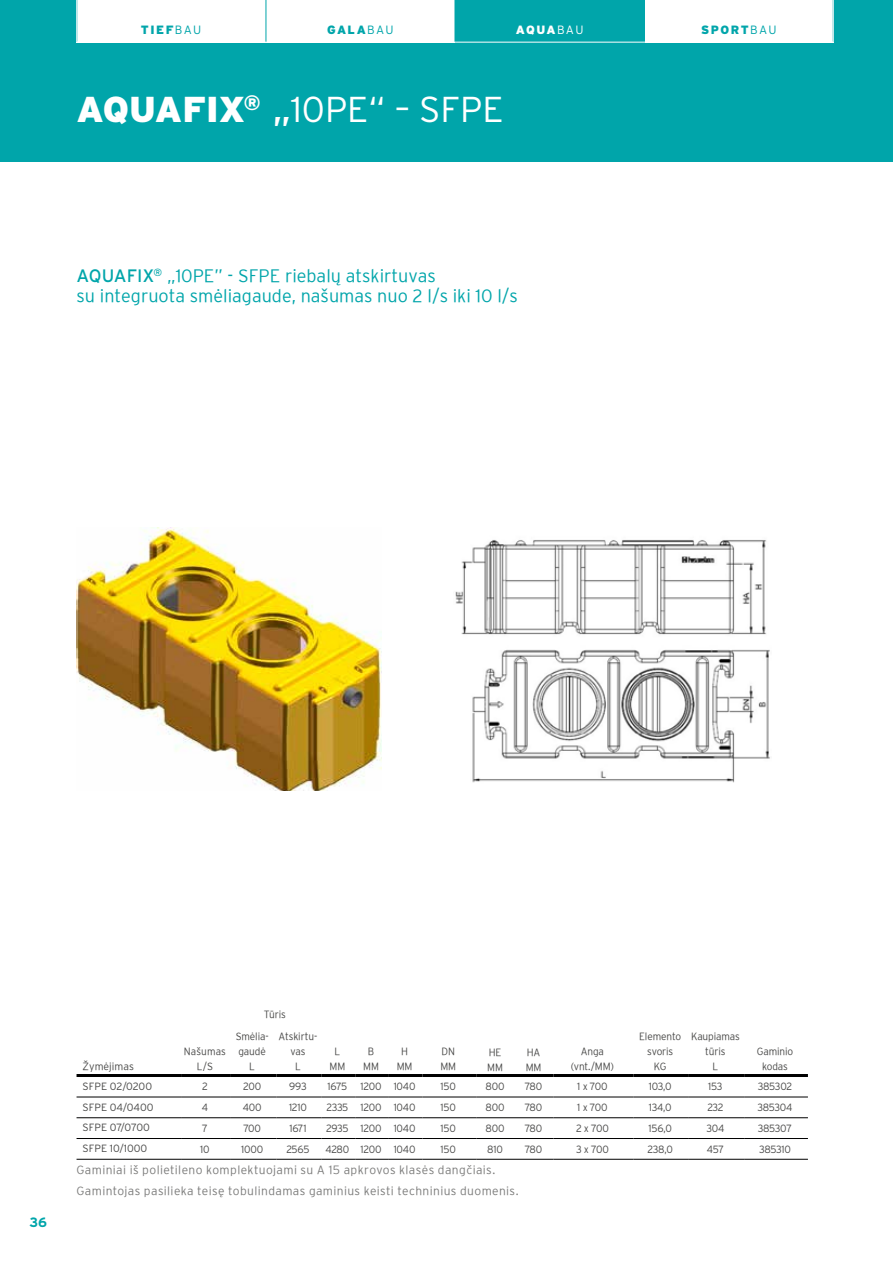
<style>
.page{position:relative;width:893px;height:1263px;background:#fff}
.page>*{position:absolute;margin:0;border:0;box-sizing:border-box;transform-origin:0 0}
.t1{font:300 36px "Interstate Pl";color:#fff}
.t2{font:18px/19.5px "Interstate LT Light";color:#00a5aa}
.t3{font:700 13.5px "Interstate Pl";color:#00a5aa}
.t4{font:12px/20.7px "Interstate LT Light";letter-spacing:.03em;color:#7b7b7a}
.t5{font:900 12px "Interstate Pl";letter-spacing:.13em;color:#00a5aa}
.t6{font:900 12px "Interstate Pl";color:#fff}
.t7{font:300 10.5px "Interstate Pl";letter-spacing:-.02em;color:#494948;scale:.96 1}
.t8{font:10.5px/15px "Interstate LT Light";letter-spacing:-.01em;color:#494948;text-align:center;scale:.96 1}
.t9{font:300 10.5px "Interstate Pl";color:#494948}
.t10{font:10.5px/15px "Interstate LT Light";letter-spacing:.01em;color:#494948;text-align:center;scale:.96 1}
.t11{font:10.5px "Interstate LT Light";letter-spacing:-.01em;color:#494948}
.s1{font-weight:300}
.s2{font-weight:900}
.s3{font-weight:400}
.s4{font-family:"Interstate Pl"}
</style>
<div class="page">
<div style="left:0;top:0;width:893px;height:162px;background:#00a5aa"></div>
<svg style="left:77px;top:0;width:756px;height:43px"></svg>
<hr style="left:77px;top:1074px;width:105px;height:3px;background:#000">
<hr style="left:553px;top:1074px;width:81px;height:3px;background:#000">
<hr style="left:553px;top:1097px;width:81px;height:1px;background:#000">
<hr style="left:553px;top:1117px;width:81px;height:1px;background:#000">
<hr style="left:553px;top:1138px;width:81px;height:1px;background:#000">
<hr style="left:553px;top:1159px;width:81px;height:1px;background:#000">
<hr style="left:322px;top:1074px;width:33px;height:3px;background:#000">
<hr style="left:355px;top:1074px;width:34px;height:3px;background:#000">
<hr style="left:389px;top:1074px;width:33px;height:3px;background:#000">
<hr style="left:182px;top:1074px;width:48px;height:3px;background:#000">
<hr style="left:230px;top:1074px;width:46px;height:3px;background:#000">
<hr style="left:276px;top:1074px;width:46px;height:3px;background:#000">
<hr style="left:422px;top:1074px;width:54px;height:3px;background:#000">
<hr style="left:476px;top:1074px;width:40px;height:3px;background:#000">
<hr style="left:516px;top:1074px;width:37px;height:3px;background:#000">
<hr style="left:634px;top:1074px;width:55px;height:3px;background:#000">
<hr style="left:689px;top:1074px;width:55px;height:3px;background:#000">
<hr style="left:744px;top:1074px;width:64px;height:3px;background:#000">
<hr style="left:77px;top:1097px;width:105px;height:1px;background:#000">
<hr style="left:182px;top:1097px;width:48px;height:1px;background:#000">
<hr style="left:230px;top:1097px;width:46px;height:1px;background:#000">
<hr style="left:276px;top:1097px;width:46px;height:1px;background:#000">
<hr style="left:322px;top:1097px;width:33px;height:1px;background:#000">
<hr style="left:355px;top:1097px;width:34px;height:1px;background:#000">
<hr style="left:389px;top:1097px;width:33px;height:1px;background:#000">
<hr style="left:422px;top:1097px;width:54px;height:1px;background:#000">
<hr style="left:476px;top:1097px;width:40px;height:1px;background:#000">
<hr style="left:516px;top:1097px;width:37px;height:1px;background:#000">
<hr style="left:634px;top:1097px;width:55px;height:1px;background:#000">
<hr style="left:689px;top:1097px;width:55px;height:1px;background:#000">
<hr style="left:744px;top:1097px;width:64px;height:1px;background:#000">
<hr style="left:77px;top:1117px;width:105px;height:1px;background:#000">
<hr style="left:182px;top:1117px;width:48px;height:1px;background:#000">
<hr style="left:230px;top:1117px;width:46px;height:1px;background:#000">
<hr style="left:276px;top:1117px;width:46px;height:1px;background:#000">
<hr style="left:322px;top:1117px;width:33px;height:1px;background:#000">
<hr style="left:355px;top:1117px;width:34px;height:1px;background:#000">
<hr style="left:389px;top:1117px;width:33px;height:1px;background:#000">
<hr style="left:422px;top:1117px;width:54px;height:1px;background:#000">
<hr style="left:476px;top:1117px;width:40px;height:1px;background:#000">
<hr style="left:516px;top:1117px;width:37px;height:1px;background:#000">
<hr style="left:634px;top:1117px;width:55px;height:1px;background:#000">
<hr style="left:689px;top:1117px;width:55px;height:1px;background:#000">
<hr style="left:744px;top:1117px;width:64px;height:1px;background:#000">
<hr style="left:77px;top:1138px;width:105px;height:1px;background:#000">
<hr style="left:182px;top:1138px;width:48px;height:1px;background:#000">
<hr style="left:230px;top:1138px;width:46px;height:1px;background:#000">
<hr style="left:276px;top:1138px;width:46px;height:1px;background:#000">
<hr style="left:322px;top:1138px;width:33px;height:1px;background:#000">
<hr style="left:355px;top:1138px;width:34px;height:1px;background:#000">
<hr style="left:389px;top:1138px;width:33px;height:1px;background:#000">
<hr style="left:422px;top:1138px;width:54px;height:1px;background:#000">
<hr style="left:476px;top:1138px;width:40px;height:1px;background:#000">
<hr style="left:516px;top:1138px;width:37px;height:1px;background:#000">
<hr style="left:634px;top:1138px;width:55px;height:1px;background:#000">
<hr style="left:689px;top:1138px;width:55px;height:1px;background:#000">
<hr style="left:744px;top:1138px;width:64px;height:1px;background:#000">
<hr style="left:77px;top:1159px;width:105px;height:1px;background:#000">
<hr style="left:182px;top:1159px;width:48px;height:1px;background:#000">
<hr style="left:230px;top:1159px;width:46px;height:1px;background:#000">
<hr style="left:276px;top:1159px;width:46px;height:1px;background:#000">
<hr style="left:322px;top:1159px;width:33px;height:1px;background:#000">
<hr style="left:355px;top:1159px;width:34px;height:1px;background:#000">
<hr style="left:389px;top:1159px;width:33px;height:1px;background:#000">
<hr style="left:422px;top:1159px;width:54px;height:1px;background:#000">
<hr style="left:476px;top:1159px;width:40px;height:1px;background:#000">
<hr style="left:516px;top:1159px;width:37px;height:1px;background:#000">
<hr style="left:634px;top:1159px;width:55px;height:1px;background:#000">
<hr style="left:689px;top:1159px;width:55px;height:1px;background:#000">
<hr style="left:744px;top:1159px;width:64px;height:1px;background:#000">
<img style="left:77px;top:527px;width:305px;height:264px">
<img style="left:455px;top:540px;width:315px;height:243px">
<p class="t5" style="left:141px;top:23px;width:62px">TIEF<span class="s1">BAU</span></p>
<p class="t5" style="left:327px;top:23px;width:68px">GALA<span class="s1">BAU</span></p>
<p class="t6" style="left:516px;top:23px;width:69px">AQUA<span class="s1">BAU</span></p>
<p class="t5" style="left:701px;top:23px;width:77px">SPORT<span class="s1">BAU</span></p>
<h1 class="t1" style="left:77px;top:89px;width:429px"><span class="s2">AQUAFIX</span><sup>®</sup> <span class="s3">„</span>10PE“ – SFPE</h1>
<h2 class="t2" style="left:77px;top:266px;width:443px"><span class="s4">AQUAFIX</span><sup>®</sup> „10PE” - SFPE riebalų atskirtuvas<br>su integruota smėliagaude, našumas nuo 2 l/s iki 10 l/s</h2>
<p class="t3" style="left:29px;top:1214px;width:19px">36</p>
<p class="t11" style="left:83px;top:1060px;width:53px">Žymėjimas</p>
<p class="t10" style="left:184px;top:1043px;width:45px">Našumas<br>L/S</p>
<p class="t8" style="left:264px;top:1006px;width:25px">Tūris</p>
<p class="t8" style="left:236px;top:1028px;width:36px">Smėlia&shy;gaudė<br>L</p>
<p class="t8" style="left:279px;top:1028px;width:42px">Atskirtu&shy;vas<br>L</p>
<p class="t8" style="left:329px;top:1043px;width:18px">L<br>MM</p>
<p class="t8" style="left:363px;top:1043px;width:18px">B<br>MM</p>
<p class="t8" style="left:397px;top:1043px;width:18px">H<br>MM</p>
<p class="t8" style="left:440px;top:1043px;width:18px;text-align:left">DN<br>MM</p>
<p class="t8" style="left:487px;top:1045px;width:18px;text-align:left">HE<br>MM</p>
<p class="t8" style="left:526px;top:1045px;width:18px;text-align:left">HA<br>MM</p>
<p class="t8" style="left:571px;top:1043px;width:46px">Anga (vnt./MM)</p>
<p class="t8" style="left:639px;top:1028px;width:45px">Elemento svoris<br>KG</p>
<p class="t8" style="left:691px;top:1028px;width:52px">Kaupiamas tūris<br>L</p>
<p class="t8" style="left:757px;top:1043px;width:39px">Gaminio kodas</p>
<p class="t9" style="left:83px;top:1080px;width:71px">SFPE 02/0200</p>
<p class="t7" style="left:202px;top:1081px;width:7px">2</p>
<p class="t7" style="left:243px;top:1081px;width:20px">200</p>
<p class="t7" style="left:289px;top:1081px;width:20px">993</p>
<p class="t7" style="left:328px;top:1081px;width:22px">1675</p>
<p class="t7" style="left:360px;top:1081px;width:59px">1200 1040</p>
<p class="t7" style="left:441px;top:1081px;width:17px">150</p>
<p class="t7" style="left:486px;top:1081px;width:21px">800</p>
<p class="t7" style="left:525px;top:1081px;width:20px">780</p>
<p class="t7" style="left:577px;top:1081px;width:33px">1 x 700</p>
<p class="t7" style="left:649px;top:1081px;width:25px">103,0</p>
<p class="t7" style="left:708px;top:1081px;width:16px">153</p>
<p class="t7" style="left:758px;top:1081px;width:37px">385302</p>
<p class="t9" style="left:83px;top:1101px;width:73px">SFPE 04/0400</p>
<p class="t7" style="left:202px;top:1101px;width:8px">4</p>
<p class="t7" style="left:243px;top:1101px;width:21px">400</p>
<p class="t7" style="left:289px;top:1101px;width:20px">1210</p>
<p class="t7" style="left:326px;top:1101px;width:94px">2335 1200 1040</p>
<p class="t7" style="left:441px;top:1101px;width:17px">150</p>
<p class="t7" style="left:486px;top:1101px;width:21px">800</p>
<p class="t7" style="left:525px;top:1101px;width:20px">780</p>
<p class="t7" style="left:577px;top:1101px;width:33px">1 x 700</p>
<p class="t7" style="left:649px;top:1101px;width:25px">134,0</p>
<p class="t7" style="left:707px;top:1101px;width:18px">232</p>
<p class="t7" style="left:757px;top:1101px;width:38px">385304</p>
<p class="t9" style="left:83px;top:1122px;width:69px">SFPE 07/0700</p>
<p class="t7" style="left:202px;top:1122px;width:7px">7</p>
<p class="t7" style="left:243px;top:1122px;width:20px">700</p>
<p class="t7" style="left:289px;top:1122px;width:19px">1671</p>
<p class="t7" style="left:326px;top:1122px;width:94px">2935 1200 1040</p>
<p class="t7" style="left:441px;top:1122px;width:17px">150</p>
<p class="t7" style="left:486px;top:1122px;width:21px">800</p>
<p class="t7" style="left:525px;top:1122px;width:20px">780</p>
<p class="t7" style="left:576px;top:1122px;width:36px">2 x 700</p>
<p class="t7" style="left:649px;top:1122px;width:26px">156,0</p>
<p class="t7" style="left:706px;top:1122px;width:20px">304</p>
<p class="t7" style="left:758px;top:1122px;width:37px">385307</p>
<p class="t9" style="left:83px;top:1142px;width:66px">SFPE 10/1000</p>
<p class="t7" style="left:200px;top:1143px;width:11px">10</p>
<p class="t7" style="left:241px;top:1143px;width:24px">1000</p>
<p class="t7" style="left:286px;top:1143px;width:26px">2565</p>
<p class="t7" style="left:326px;top:1143px;width:95px">4280 1200 1040</p>
<p class="t7" style="left:441px;top:1143px;width:17px">150</p>
<p class="t7" style="left:487px;top:1143px;width:18px">810</p>
<p class="t7" style="left:525px;top:1143px;width:20px">780</p>
<p class="t7" style="left:576px;top:1143px;width:36px">3 x 700</p>
<p class="t7" style="left:648px;top:1143px;width:28px">238,0</p>
<p class="t7" style="left:707px;top:1143px;width:19px">457</p>
<p class="t7" style="left:759px;top:1143px;width:35px">385310</p>
<p class="t4" style="left:77px;top:1159px;width:444px">Gaminiai iš polietileno komplektuojami su A 15 apkrovos klasės dangčiais.<br>Gamintojas pasilieka teisę tobulindamas gaminius keisti techninius duomenis.</p>
</div>
